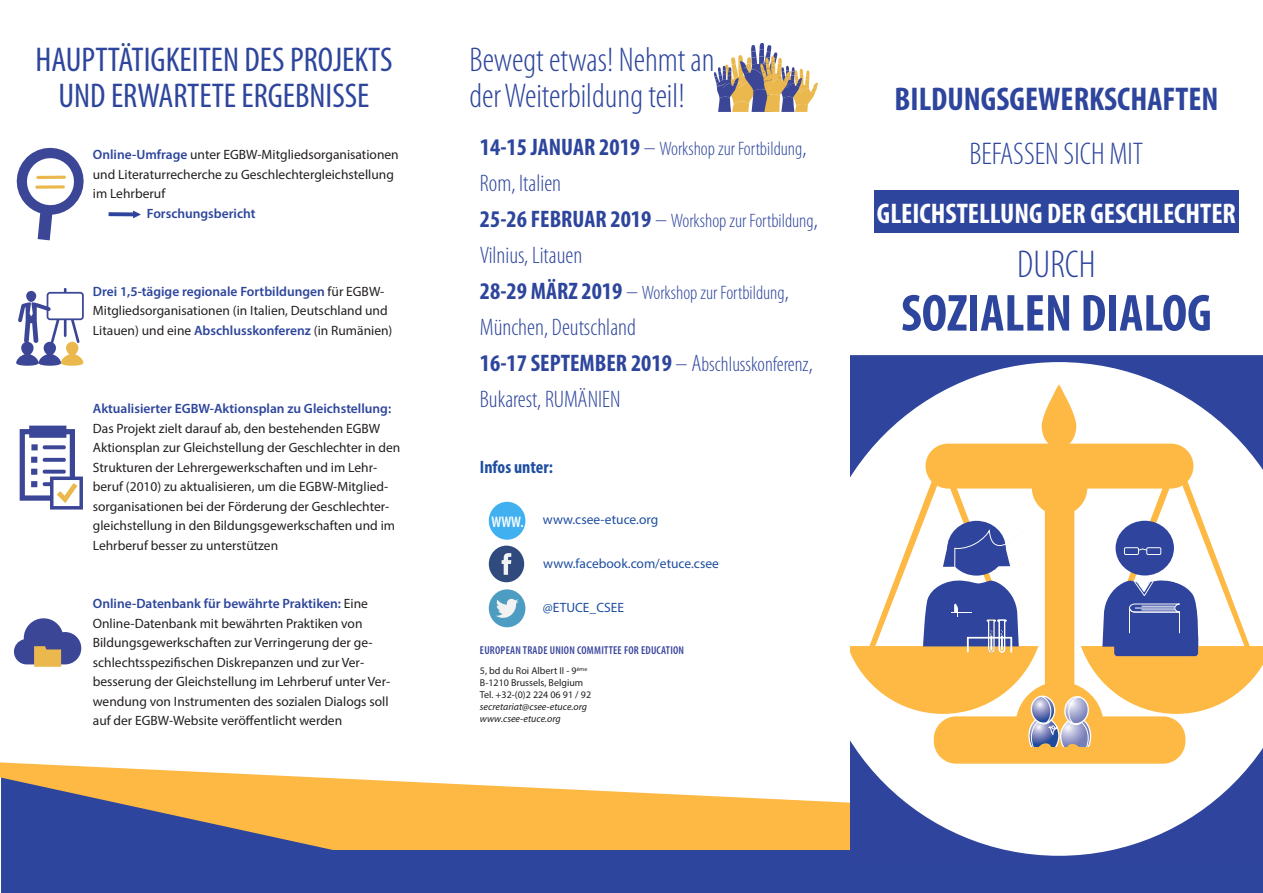
<style>
.page{position:relative;width:1263px;height:893px;background:#fff}
.page>*{position:absolute;margin:0;border:0;box-sizing:border-box;transform-origin:0 0}
.t1{font:700 condensed 52.5px "Myriad Pro";color:#2d459c}
.t2{font:300 condensed 39px "Myriad Pro";color:#2d459c}
.t3{font:condensed 34.5px/36px "Myriad Pro";color:#2d459c;text-align:center}
.t4{font:300 condensed 34.5px/36px "Myriad Pro";color:#2d459c}
.t5{font:700 condensed 33px "Myriad Pro";color:#2d459c}
.t6{font:300 condensed 31.5px "Myriad Pro";color:#2d459c}
.t7{font:700 condensed 28.5px "Myriad Pro";color:#fff}
.t8{font:300 condensed 24px/36px "Myriad Pro";color:#2d459c}
.t9{font:300 condensed 19.5px "Myriad Pro";color:#2d459c}
.t10{font:700 condensed 18px "Myriad Pro";color:#1e4ea1}
.t11{font:600 condensed 15.45px "Myriad Pro";color:#fff}
.t12{font:13.5px/19.5px "Myriad Pro";color:#231f20}
.t13{font:13.5px "Myriad Pro";color:#1e4ea1}
.t14{font:600 13.5px "Myriad Pro";color:#2d459c}
.t15{font:600 condensed 11.4px "Myriad Pro";letter-spacing:.02em;color:#39459d}
.t16{font:10.05px "Myriad Pro";color:#231f20}
.t17{font:italic 10.05px "Myriad Pro";color:#231f20}
.s1{font-weight:600;color:#2d459c}
.s2{font-weight:700;font-size:24px}
.s3{font-size:24px}
.s4{font-weight:700}
.s5{font-size:21px}
</style>
<div class="page">
<div style="left:874px;top:190px;width:365px;height:42px;background:#2d459c"></div>
<div style="left:489px;top:546px;width:35px;height:36px;background:#304a7d;border-radius:50%"></div>
<svg style="left:502px;top:553px;width:9px;height:22px"></svg>
<div style="left:489px;top:589px;width:36px;height:38px;background:#4d9cc2;border-radius:50%"></div>
<svg style="left:496px;top:599px;width:22px;height:19px"></svg>
<div style="left:489px;top:502px;width:36px;height:38px;background:#40b0f0;border-radius:50%"></div>
<div style="left:1px;top:850px;width:1262px;height:43px;background:#2d459c"></div>
<svg style="left:0;top:762px;width:851px;height:88px;fill:#fdb943"></svg>
<svg style="left:851px;top:355px;width:412px;height:507px;background:#31469d"></svg>
<svg style="left:851px;top:361px;width:412px;height:496px"></svg>
<svg style="left:851px;top:468px;width:24px;height:246px"></svg>
<div style="left:934px;top:716px;width:251px;height:48px;background:#fdb943;border-radius:22px"></div>
<svg style="left:875px;top:384px;width:388px;height:378px"></svg>
<svg style="left:109px;top:211px;width:32px;height:7px"></svg>
<svg style="left:16px;top:147px;width:68px;height:93px"></svg>
<svg style="left:14px;top:618px;width:67px;height:49px"></svg>
<svg style="left:20px;top:426px;width:62px;height:84px"></svg>
<svg style="left:16px;top:288px;width:68px;height:78px"></svg>
<svg style="left:714px;top:43px;width:104px;height:69px"></svg>
<p class="t3" style="left:35px;top:41px;width:359px">HAUPTTÄTIGKEITEN DES PROJEKTS<br>UND ERWARTETE ERGEBNISSE</p>
<p class="t12" style="left:93px;top:145px;width:307px"><span class="s1">Online-Umfrage</span> unter EGBW-Mitgliedsorganisationen und Literaturrecherche zu Geschlechtergleichstellung im Lehrberuf</p>
<p class="t14" style="left:147px;top:205px;width:110px">Forschungsbericht</p>
<p class="t12" style="left:93px;top:281px;width:301px"><span class="s1">Drei 1,5-tägige regionale Fortbildungen</span> für EGBW-<br>Mitgliedsorganisationen (in Italien, Deutschland und<br>Litauen) und eine <span class="s1">Abschlusskonferenz</span> (in Rumänien)</p>
<p class="t12" style="left:93px;top:398px;width:309px"><span class="s1">Aktualisierter EGBW-Aktionsplan zu Gleichstellung:<br></span>Das Projekt zielt darauf ab, den bestehenden EGBW Aktionsplan zur Gleichstellung der Geschlechter in den Strukturen der Lehrergewerkschaften und im Lehr-</p>
<p class="t12" style="left:93px;top:476px;width:304px">beruf (2010) zu aktualisieren, um die EGBW-Mitglied&shy;sorganisationen bei der Förderung der Geschlechter&shy;gleichstellung in den Bildungsgewerkschaften und im Lehrberuf besser zu unterstützen</p>
<p class="t12" style="left:93px;top:593px;width:281px"><span class="s1">Online-Datenbank für bewährte Praktiken:</span> Eine<br>Online-Datenbank mit bewährten Praktiken von<br>Bildungsgewerkschaften zur Verringerung der ge-</p>
<p class="t12" style="left:93px;top:652px;width:273px">schlechtsspezifischen Diskrepanzen und zur Ver-</p>
<p class="t12" style="left:93px;top:671px;width:299px;text-align:justify">besserung der Gleichstellung im Lehrberuf unter Ver&shy;wendung von Instrumenten des sozialen Dialogs soll auf der EGBW-Website veröffentlicht werden</p>
<p class="t4" style="left:469px;top:41px;width:247px">Bewegt etwas! Nehmt an der Weiterbildung teil!</p>
<p class="t9" style="left:480px;top:137px;width:328px"><span class="s2">14-15 JANUAR 2019</span> <span class="s3">–</span> Workshop zur Fortbildung<span class="s3">,</span></p>
<p class="t8" style="left:480px;top:165px;width:83px">Rom, Italien</p>
<p class="t9" style="left:480px;top:209px;width:339px"><span class="s2">25-26 FEBRUAR 2019</span> <span class="s3">–</span> Workshop zur Fortbildung<span class="s3">,</span></p>
<p class="t8" style="left:480px;top:237px;width:104px">Vilnius, Litauen</p>
<p class="t9" style="left:480px;top:281px;width:310px"><span class="s2">28-29 MÄRZ 2019</span> <span class="s3">–</span> Workshop zur Fortbildung<span class="s3">,</span></p>
<p class="t8" style="left:480px;top:309px;width:158px">München, Deutschland</p>
<p class="t8" style="left:480px;top:345px;width:334px"><span class="s4">16-17 SEPTEMBER 2019</span> – A<span class="s5">bschlusskonferenz</span>,<br>Bukarest, RUMÄNIEN</p>
<p class="t10" style="left:480px;top:456px;width:75px">Infos unter:</p>
<p class="t11" style="left:491px;top:512px;width:34px">WWW.</p>
<p class="t13" style="left:543px;top:511px;width:117px">www.csee-etuce.org</p>
<p class="t13" style="left:543px;top:555px;width:177px">www.facebook.com/etuce.csee</p>
<p class="t13" style="left:543px;top:599px;width:83px">@ETUCE_CSEE</p>
<p class="t15" style="left:480px;top:643px;width:206px">EUROPEAN TRADE UNION COMMITTEE FOR EDUCATION</p>
<p class="t16" style="left:480px;top:665px;width:109px">5, bd du Roi Albert II - 9<sup>ème</sup></p>
<p class="t16" style="left:480px;top:677px;width:105px">B-1210 Brussels, Belgium</p>
<p class="t16" style="left:480px;top:689px;width:113px">Tel. +32-(0)2 224 06 91 / 92</p>
<p class="t17" style="left:480px;top:701px;width:109px">secretariat@csee-etuce.org</p>
<p class="t17" style="left:480px;top:713px;width:82px">www.csee-etuce.org</p>
<p class="t5" style="left:894px;top:78px;width:325px">BILDUNGSGEWERKSCHAFTEN</p>
<p class="t6" style="left:970px;top:135px;width:175px">BEFASSEN SICH MIT</p>
<p class="t7" style="left:877px;top:195px;width:361px">GLEICHSTELLUNG DER GESCHLECHTER</p>
<p class="t2" style="left:1017px;top:241px;width:80px">DURCH</p>
<p class="t1" style="left:901px;top:280px;width:312px">SOZIALEN DIALOG</p>
</div>
